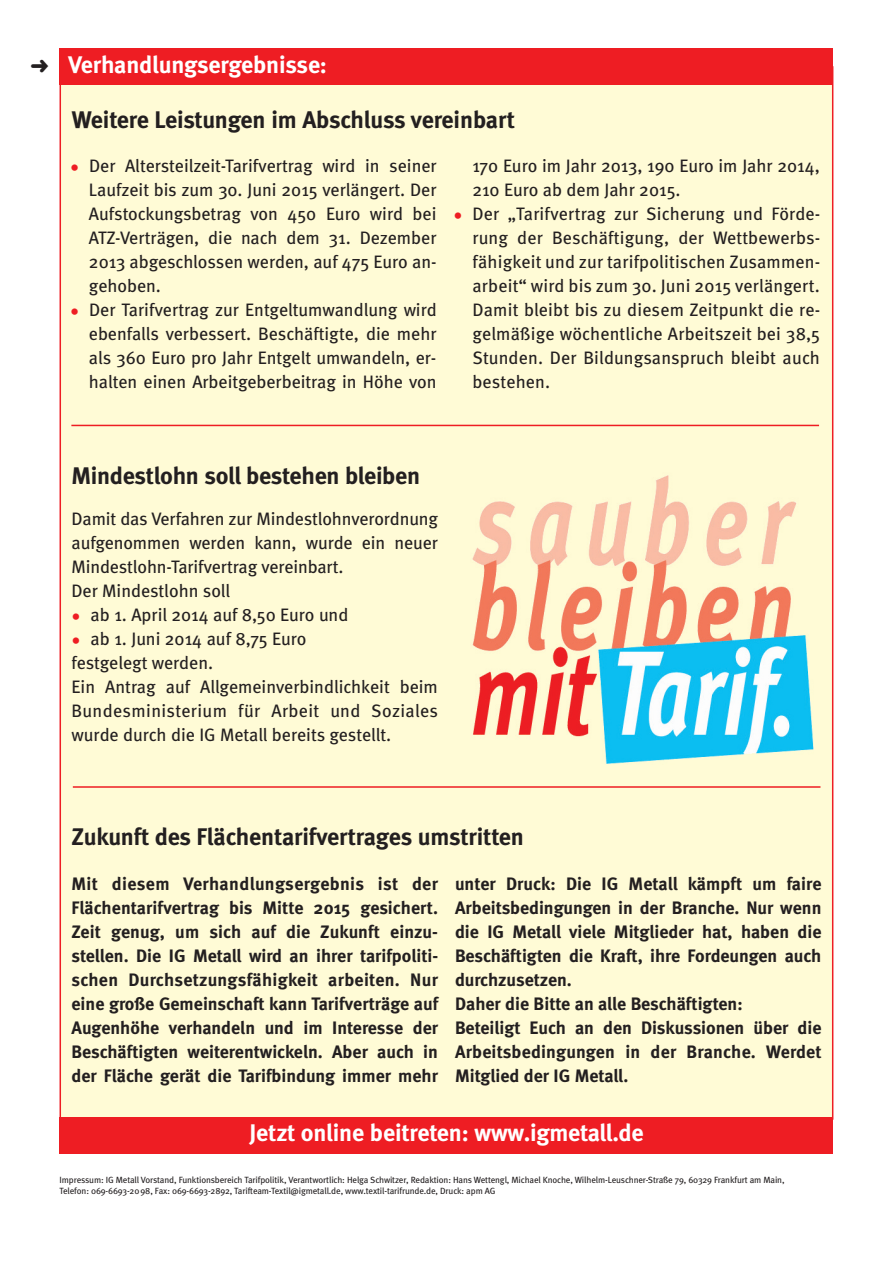
<style>
.page{position:relative;width:893px;height:1263px;background:#fff}
.page>*{position:absolute;margin:0;border:0;box-sizing:border-box;transform-origin:0 0}
.t1{font:700 24px "Meta";letter-spacing:-.01em;color:#231f20}
.t2{font:700 24px "Meta";letter-spacing:-.01em;color:#fff}
.t3{font:18px/24px "Meta";color:#231f20}
.t4{font:700 18px/24px "Meta";color:#231f20;text-align:justify}
.t5{font:9px/10.5px "Meta";letter-spacing:-.01em;color:#231f20}
.s1{color:#ee1d23}
</style>
<div class="page">
<div style="left:61px;top:68px;width:771px;height:1050px;background:#fffbd6"></div>
<img style="left:472px;top:475px;width:342px;height:289px">
<div style="left:60px;top:1117px;width:773px;height:36px;background:#ee1d23"></div>
<div style="left:60px;top:49px;width:773px;height:36px;background:#ee1d23"></div>
<hr style="left:71px;top:425px;width:748px;height:1px;background:#ee1d23">
<hr style="left:73px;top:786px;width:747px;height:2px;background:#ee1d23">
<h1 class="t2" style="left:69px;top:56px;width:260px">Verhandlungsergebnisse:</h1>
<h1 class="t1" style="left:72px;top:112px;width:444px">Weitere Leistungen im Abschluss vereinbart</h1>
<p class="t3" style="left:89px;top:155px;width:349px;text-align:justify;text-indent:-19px"><span class="s1">•</span> Der Altersteilzeit-Tarifvertrag wird in seiner Laufzeit bis zum 30. Juni 2015 verlängert. Der Aufstockungsbetrag von 450 Euro wird bei ATZ-Verträgen, die nach dem 31. Dezember 2013 abgeschlossen werden, auf 475 Euro an&shy;gehoben.</p>
<p class="t3" style="left:89px;top:299px;width:349px;text-align:justify;text-indent:-19px"><span class="s1">•</span> Der Tarifvertrag zur Entgeltumwandlung wird ebenfalls verbessert. Beschäftigte, die mehr als 360 Euro pro Jahr Entgelt umwandeln, er&shy;halten einen Arbeitgeberbeitrag in Höhe von</p>
<p class="t3" style="left:472px;top:155px;width:349px">170 Euro im Jahr 2013, 190 Euro im Jahr 2014,<br>210 Euro ab dem Jahr 2015.</p>
<p class="t3" style="left:472px;top:203px;width:349px;text-align:justify;text-indent:-19px"><span class="s1">•</span> Der „Tarifvertrag zur Sicherung und Förde&shy;rung der Beschäftigung, der Wettbewerbs&shy;fähigkeit und zur tarifpolitischen Zusammen&shy;arbeit“ wird bis zum 30. Juni 2015 verlängert.<br>Damit bleibt bis zu diesem Zeitpunkt die re&shy;gelmäßige wöchentliche Arbeitszeit bei 38,5<br>Stunden. Der Bildungsanspruch bleibt auch bestehen.</p>
<h1 class="t1" style="left:72px;top:467px;width:350px">Mindestlohn soll bestehen bleiben</h1>
<p class="t3" style="left:72px;top:508px;width:368px">Damit das Verfahren zur Mindestlohnverordnung aufgenommen werden kann, wurde ein neuer Mindestlohn-Tarifvertrag vereinbart.<br>Der Mindestlohn soll</p>
<p class="t3" style="left:72px;top:604px;width:278px"><span class="s1">•</span> ab 1. April 2014 auf 8,50 Euro und</p>
<p class="t3" style="left:72px;top:628px;width:368px"><span class="s1">•</span> ab 1. Juni 2014 auf 8,75 Euro<br>festgelegt werden.<br>Ein Antrag auf Allgemeinverbindlichkeit beim Bundesministerium für Arbeit und Soziales wurde durch die IG Metall bereits gestellt.</p>
<h1 class="t1" style="left:71px;top:829px;width:454px">Zukunft des Flächentarifvertrages umstritten</h1>
<p class="t4" style="left:72px;top:874px;width:368px">Mit diesem Verhandlungsergebnis ist der Flächentarifvertrag bis Mitte 2015 gesichert.<br>Zeit genug, um sich auf die Zukunft einzu&shy;stellen. Die IG Metall wird an ihrer tarifpoliti&shy;schen Durchsetzungsfähigkeit arbeiten. Nur eine große Gemeinschaft kann Tarifverträge auf Augenhöhe verhandeln und im Interesse der Beschäftigten weiterentwickeln. Aber auch in der Fläche gerät die Tarifbindung immer mehr</p>
<p class="t4" style="left:455px;top:874px;width:368px;text-align:left">unter Druck: Die IG Metall kämpft um faire Arbeitsbedingungen in der Branche. Nur wenn die IG Metall viele Mitglieder hat, haben die Beschäftigten die Kraft, ihre Fordeungen auch durchzusetzen.<br>Daher die Bitte an alle Beschäftigten:<br>Beteiligt Euch an den Diskussionen über die Arbeitsbedingungen in der Branche. Werdet Mitglied der IG Metall.</p>
<h1 class="t2" style="left:250px;top:1124px;width:395px">Jetzt online beitreten: www.igmetall.de</h1>
<p class="t5" style="left:60px;top:1175px;width:727px">Impressum: IG Metall Vorstand, Funktionsbereich Tarifpolitik, Verantwortlich: Helga Schwitzer, Redaktion: Hans Wettengl, Michael Knoche, Wilhelm-Leuschner-Straße 79, 60329 Frankfurt am Main,<br>Telefon: 069-6693-2098, Fax: 069-6693-2892, Tarifteam-Textil@igmetall.de, www.textil-tarifrunde.de, Druck: apm AG</p>
</div>
